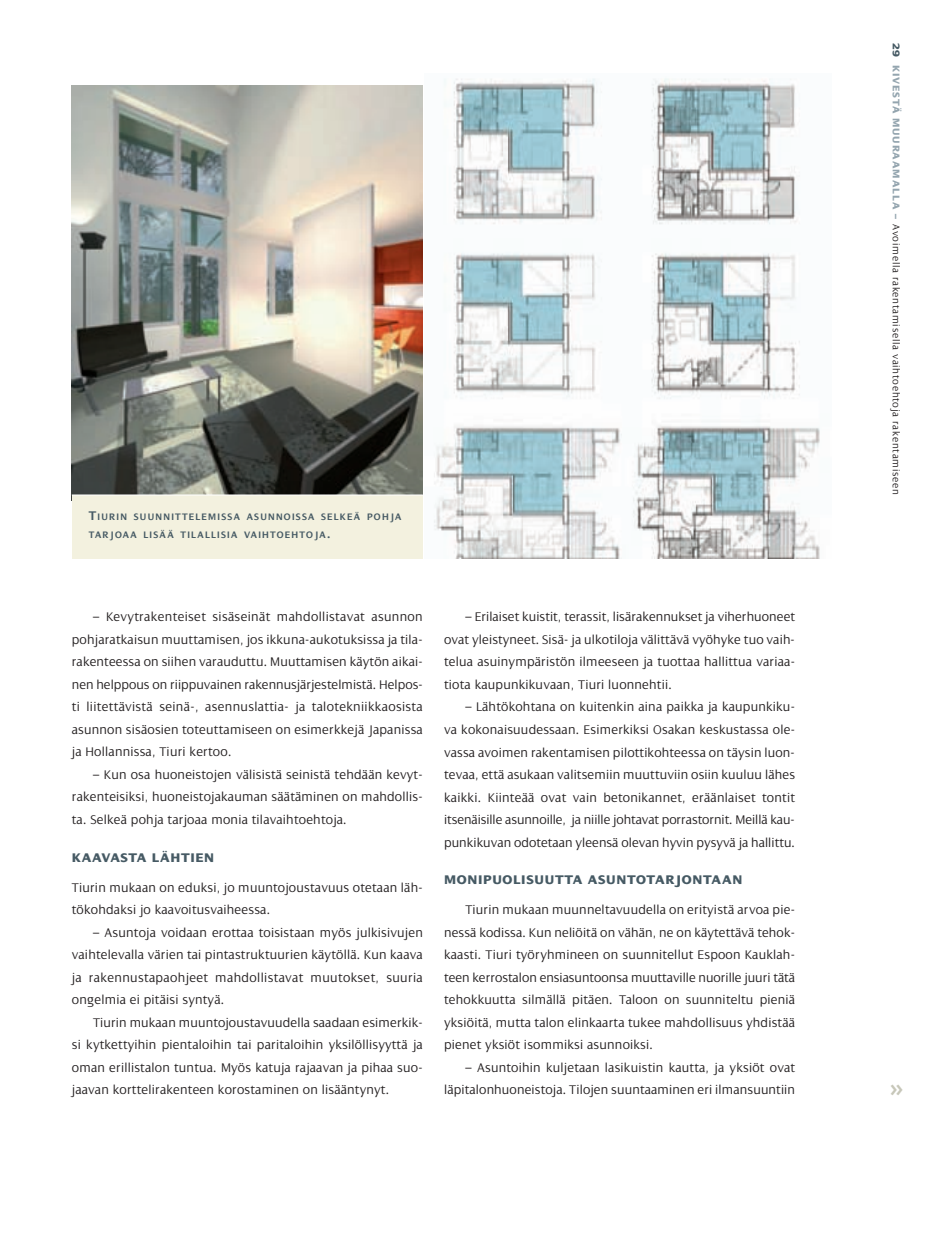
<style>
.page{position:relative;width:936px;height:1234px;background:#fff}
.page>*{position:absolute;margin:0;border:0;box-sizing:border-box;transform-origin:0 0}
.t1{font:27px "Lino Letter Bold SC";color:#c7c7b9}
.t2{font:300 13.5px/22.5px "Dialog";letter-spacing:.015em;color:#231f20;text-align:justify}
.t3{font:13.5px "Dialog X Bold";letter-spacing:.05em;color:#465a64}
.t4{font:300 10.5px "Dialog";letter-spacing:.07em;color:#231f20}
.t5{font:10.2px/18px "Dialog Semi Bold SC";letter-spacing:.125em;color:#465a64}
.s1{font-size:13.5px}
.s2{font-family:"Dialog X Bold";font-weight:400;color:#465a64}
.s3{font-family:"Dialog X Bold";font-weight:400;color:#94a5af}
</style>
<div class="page">
<svg style="left:71px;top:78px;width:749px;height:481px"></svg>
<p class="t5" style="left:89px;top:508px;width:314px"><span class="s1">T</span>IURIN SUUNNITTELEMISSA ASUNNOISSA SELKEÄ POHJA<br>TARJOAA LISÄÄ TILALLISIA VAIHTOEHTOJA<span class="s1">.</span></p>
<p class="t2" style="left:72px;top:607px;width:352px;text-indent:21px">– Kevytrakenteiset sisäseinät mahdollistavat asunnon pohjaratkaisun muuttamisen, jos ikkuna-aukotuksissa ja tila&shy;rakenteessa on siihen varauduttu. Muuttamisen käytön aikai&shy;nen helppous on riippuvainen rakennusjärjestelmistä. Helpos&shy;ti liitettävistä seinä-, asennuslattia- ja talotekniikkaosista asunnon sisäosien toteuttamiseen on esimerkkejä Japanissa ja Hollannissa, Tiuri kertoo.</p>
<p class="t2" style="left:72px;top:764px;width:352px;text-indent:21px">– Kun osa huoneistojen välisistä seinistä tehdään kevyt&shy;rakenteisiksi, huoneistojakauman säätäminen on mahdollis&shy;ta. Selkeä pohja tarjoaa monia tilavaihtoehtoja.</p>
<p class="t3" style="left:72px;top:852px;width:144px">KAAVASTA LÄHTIEN</p>
<p class="t2" style="left:72px;top:877px;width:352px">Tiurin mukaan on eduksi, jo muuntojoustavuus otetaan läh&shy;tökohdaksi jo kaavoitusvaiheessa.</p>
<p class="t2" style="left:72px;top:922px;width:352px;text-indent:21px">– Asuntoja voidaan erottaa toisistaan myös julkisivujen vaihtelevalla värien tai pintastruktuurien käytöllä. Kun kaava ja rakennustapaohjeet mahdollistavat muutokset, suuria ongelmia ei pitäisi syntyä.</p>
<p class="t2" style="left:72px;top:1012px;width:352px;text-indent:21px">Tiurin mukaan muuntojoustavuudella saadaan esimerkik&shy;si kytkettyihin pientaloihin tai paritaloihin yksilöllisyyttä ja oman erillistalon tuntua. Myös katuja rajaavan ja pihaa suo&shy;jaavan korttelirakenteen korostaminen on lisääntynyt.</p>
<p class="t2" style="left:444px;top:607px;width:352px;text-indent:21px">– Erilaiset kuistit, terassit, lisärakennukset ja viherhuoneet ovat yleistyneet. Sisä- ja ulkotiloja välittävä vyöhyke tuo vaih&shy;telua asuinympäristön ilmeeseen ja tuottaa hallittua variaa&shy;tiota kaupunkikuvaan, Tiuri luonnehtii.</p>
<p class="t2" style="left:444px;top:697px;width:352px;text-indent:21px">– Lähtökohtana on kuitenkin aina paikka ja kaupunkiku&shy;va kokonaisuudessaan. Esimerkiksi Osakan keskustassa ole&shy;vassa avoimen rakentamisen pilottikohteessa on täysin luon&shy;tevaa, että asukaan valitsemiin muuttuviin osiin kuuluu lähes kaikki. Kiinteää ovat vain betonikannet, eräänlaiset tontit itsenäisille asunnoille, ja niille johtavat porrastornit. Meillä kau&shy;punkikuvan odotetaan yleensä olevan hyvin pysyvä ja hallittu.</p>
<p class="t3" style="left:444px;top:874px;width:300px">MONIPUOLISUUTTA ASUNTOTARJONTAAN</p>
<p class="t2" style="left:444px;top:899px;width:352px;text-indent:21px">Tiurin mukaan muunneltavuudella on erityistä arvoa pie&shy;nessä kodissa. Kun neliöitä on vähän, ne on käytettävä tehok&shy;kaasti. Tiuri työryhmineen on suunnitellut Espoon Kauklah&shy;teen kerrostalon ensiasuntoonsa muuttaville nuorille juuri tätä tehokkuutta silmällä pitäen. Taloon on suunniteltu pieniä yksiöitä, mutta talon elinkaarta tukee mahdollisuus yhdistää pienet yksiöt isommiksi asunnoiksi.</p>
<p class="t2" style="left:444px;top:1057px;width:352px;text-align:right">– Asuntoihin kuljetaan lasikuistin kautta, ja yksiöt ovat läpitalonhuoneistoja. Tilojen suuntaaminen eri ilmansuuntiin</p>
<p class="t4" style="left:900px;top:43px;width:453px;rotate:90deg"><span class="s2">29</span> <span class="s3">KIVESTÄ MUURAAMALLA –</span> Avoimella rakentamisella vaihtoehtoja rakentamiseen</p>
<h1 class="t1" style="left:889px;top:1071px;width:16px">››</h1>
</div>
